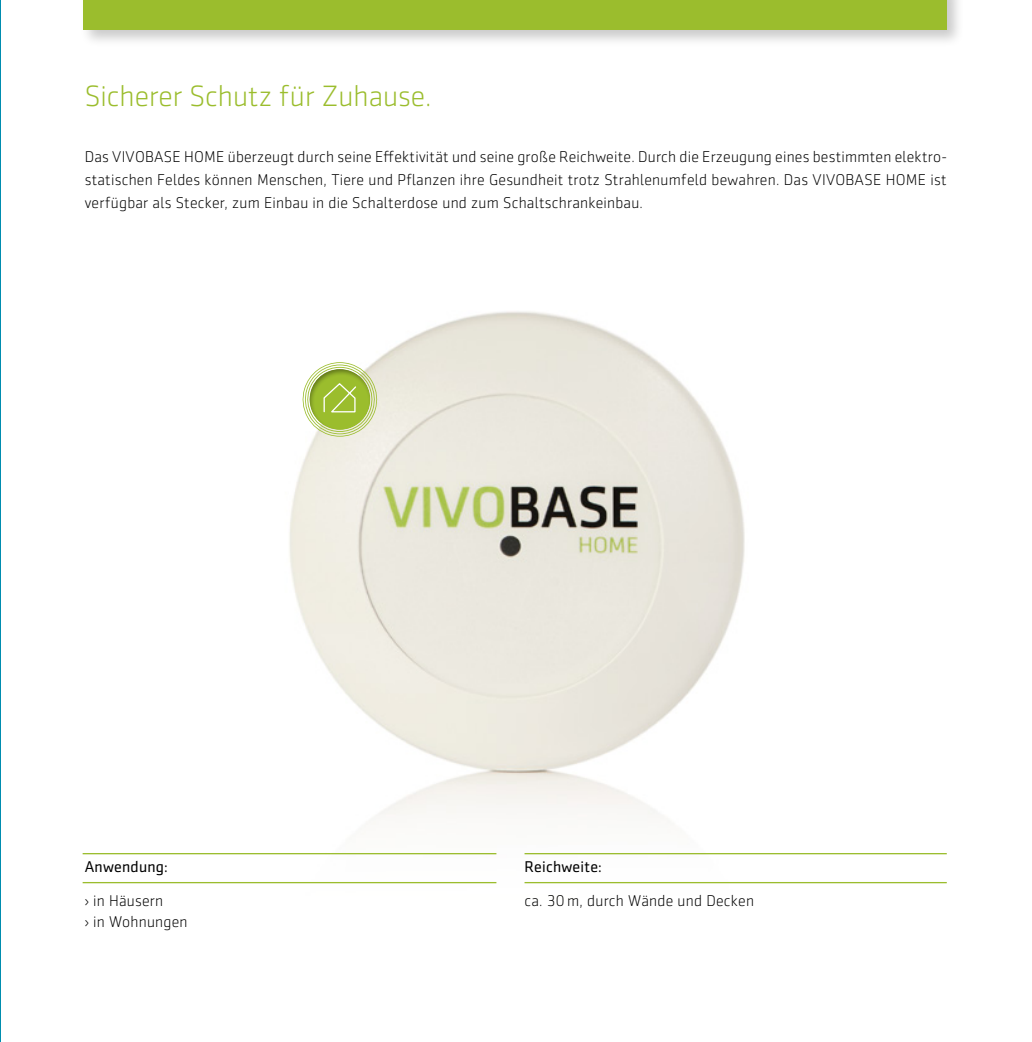
<style>
.page{position:relative;width:1032px;height:1042px;background:#fff}
.page>*{position:absolute;margin:0;border:0;box-sizing:border-box;transform-origin:0 0}
.t1{font:300 29.75px "Sentico Sans DT";color:#9bbd2d}
.t2{font:300 15.75px/22.8px "Sentico Sans DT";letter-spacing:.015em;color:#000;text-align:justify}
.t3{font:15.75px "Sentico Sans DT";letter-spacing:.015em;color:#000}
</style>
<div class="page">
<img style="left:289px;top:311px;width:456px;height:513px">
<div style="left:80px;top:0;width:885px;height:47px;background:#000;opacity:.21"></div>
<div style="left:83px;top:0;width:864px;height:30px;background:#9bbd2d"></div>
<hr style="left:83px;top:853px;width:413px;height:1px;background:#9bbd2d">
<hr style="left:83px;top:882px;width:413px;height:1px;background:#9bbd2d">
<hr style="left:524px;top:853px;width:423px;height:1px;background:#9bbd2d">
<hr style="left:524px;top:882px;width:423px;height:1px;background:#9bbd2d">
<svg style="left:301px;top:362px;width:77px;height:75px"></svg>
<img style="left:0;top:0;width:1px;height:1042px">
<h1 class="t1" style="left:85px;top:80px;width:348px">Sicherer Schutz für Zuhause.</h1>
<p class="t2" style="left:85px;top:146px;width:863px">Das VIVOBASE HOME überzeugt durch seine Effektivität und seine große Reichweite. Durch die Erzeugung eines bestimmten elektro&shy;statischen Feldes können Menschen, Tiere und Pflanzen ihre Gesundheit trotz Strahlenumfeld bewahren. Das VIVOBASE HOME ist verfügbar als Stecker, zum Einbau in die Schalterdose und zum Schaltschrankeinbau.</p>
<p class="t3" style="left:85px;top:858px;width:85px">Anwendung:</p>
<p class="t2" style="left:85px;top:890px;width:104px;line-height:21px">› in Häusern<br>› in Wohnungen</p>
<p class="t3" style="left:524px;top:858px;width:79px">Reichweite:</p>
<p class="t2" style="left:524px;top:889px;width:231px">ca. 30 m, durch Wände und Decken</p>
</div>
